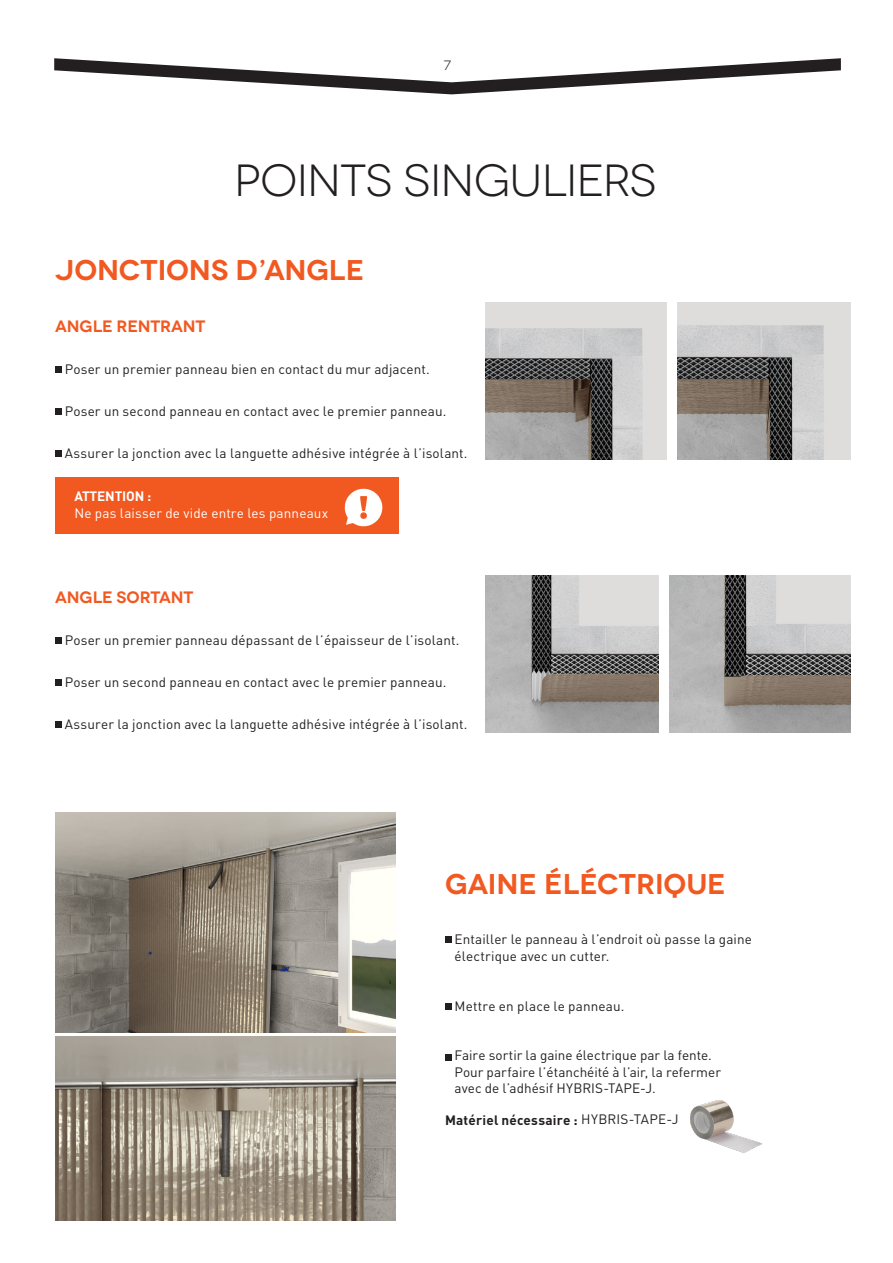
<style>
.page{position:relative;width:893px;height:1263px;background:#fff}
.page>*{position:absolute;margin:0;border:0;box-sizing:border-box;transform-origin:0 0}
.gros_titre_light{font:45px "Novecentowide";letter-spacing:-.02em;color:#231f20}
.titre_bold_2{font:600 28.5px "Novecentowide";color:#f15921}
.titre_bold_orange{font:600 16.5px "Novecentowide";letter-spacing:-.015em;color:#f15921}
.Texte_courant{font:13.5px/16.5px "DIN";letter-spacing:.01em;color:#231f20}
.Texte_courant-2{font:13.5px "DIN";letter-spacing:.01em;color:#fff}
.t1{font:700 13.5px "DIN";letter-spacing:.01em;color:#231f20}
.Texte_courant-3{font:700 13.5px "DIN";letter-spacing:-.01em;color:#fff}
.titre_bold_orange-2{font:13.5px "Novecentowide";color:#231f20}
.s1{font-weight:400}
</style>
<div class="page">
<svg style="left:54px;top:58px;width:787px;height:36px"></svg>
<div style="left:55px;top:366px;width:7px;height:7px;background:#231f20"></div>
<div style="left:55px;top:408px;width:7px;height:7px;background:#231f20"></div>
<div style="left:55px;top:450px;width:7px;height:7px;background:#231f20"></div>
<div style="left:55px;top:637px;width:7px;height:7px;background:#231f20"></div>
<div style="left:55px;top:679px;width:7px;height:7px;background:#231f20"></div>
<div style="left:55px;top:721px;width:7px;height:7px;background:#231f20"></div>
<img style="left:55px;top:812px;width:340px;height:220px">
<img style="left:55px;top:1037px;width:340px;height:183px">
<img style="left:690px;top:1100px;width:72px;height:53px">
<div style="left:445px;top:936px;width:6px;height:7px;background:#231f20"></div>
<div style="left:445px;top:1003px;width:6px;height:7px;background:#231f20"></div>
<svg style="left:445px;top:1054px;width:6px;height:6px"></svg>
<div style="left:55px;top:477px;width:343px;height:57px;background:#f15921"></div>
<svg style="left:344px;top:488px;width:39px;height:39px"></svg>
<div style="left:360px;top:512px;width:7px;height:7px;background:#f15921;border-radius:50%"></div>
<img style="left:486px;top:303px;width:181px;height:157px">
<img style="left:669px;top:576px;width:181px;height:156px">
<img style="left:678px;top:303px;width:172px;height:157px">
<img style="left:486px;top:576px;width:172px;height:156px">
<p class="titre_bold_orange-2" style="left:444px;top:57px;width:9px">7</p>
<p class="gros_titre_light" style="left:234px;top:154px;width:424px">POINTS SINGULIERS</p>
<p class="titre_bold_2" style="left:55px;top:253px;width:310px">JONCTIONS D’ANGLE</p>
<p class="titre_bold_orange" style="left:55px;top:316px;width:152px">ANGLE RENTRANT</p>
<p class="Texte_courant" style="left:65px;top:361px;width:367px">Poser un premier panneau bien en contact du mur adjacent.</p>
<p class="Texte_courant" style="left:65px;top:403px;width:383px">Poser un second panneau en contact avec le premier panneau.</p>
<p class="Texte_courant" style="left:65px;top:445px;width:404px">Assurer la jonction avec la languette adhésive intégrée à l’isolant.</p>
<p class="Texte_courant-3" style="left:74px;top:488px;width:79px">ATTENTION :</p>
<p class="Texte_courant-2" style="left:74px;top:504px;width:255px">Ne pas laisser de vide entre les panneaux</p>
<p class="titre_bold_orange" style="left:55px;top:587px;width:140px">ANGLE SORTANT</p>
<p class="Texte_courant" style="left:65px;top:632px;width:396px">Poser un premier panneau dépassant de l’épaisseur de l’isolant.</p>
<p class="Texte_courant" style="left:65px;top:674px;width:383px">Poser un second panneau en contact avec le premier panneau.</p>
<p class="Texte_courant" style="left:65px;top:716px;width:404px">Assurer la jonction avec la languette adhésive intégrée à l’isolant.</p>
<p class="titre_bold_2" style="left:445px;top:866px;width:282px">GAINE ÉLÉCTRIQUE</p>
<p class="Texte_courant" style="left:455px;top:931px;width:299px">Entailler le panneau à l’endroit où passe la gaine électrique avec un cutter.</p>
<p class="Texte_courant" style="left:455px;top:998px;width:171px">Mettre en place le panneau.</p>
<p class="Texte_courant" style="left:455px;top:1047px;width:268px">Faire sortir la gaine électrique par la fente.<br>Pour parfaire l’étanchéité à l’air, la refermer avec de l’adhésif HYBRIS-TAPE-J.</p>
<p class="t1" style="left:445px;top:1111px;width:235px">Matériel nécessaire : <span class="s1">HYBRIS-TAPE-J</span></p>
</div>
